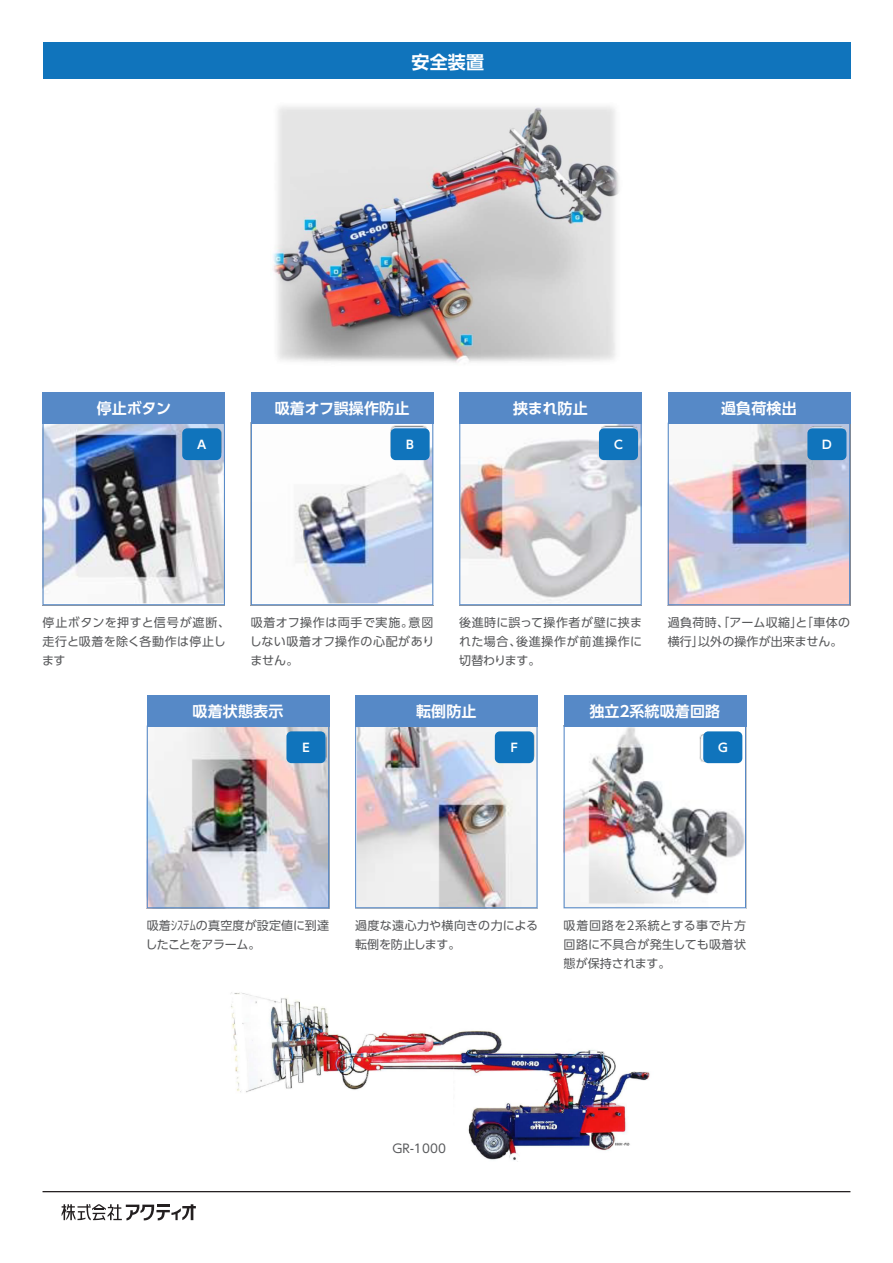
<style>
.page{position:relative;width:893px;height:1263px;background:#fff}
.page>*{position:absolute;margin:0;border:0;box-sizing:border-box;transform-origin:0 0}
.t1{font:700 18px "UD Shin Go Pro De";color:#fff}
.t2{font:700 15px "UD Shin Go Pro De";letter-spacing:.01em;color:#fff}
.t3{font:12px/19.2px "UD Shin Go Pro";letter-spacing:.015em;color:#57585a;text-align:justify}
.t4{font:12px/19.2px "UD Shin Go Pro";letter-spacing:.04em;color:#57585a}
.t5{font:700 11.7px "UD Shin Go Pro De";color:#fff}
</style>
<div class="page">
<img style="left:231px;top:992px;width:419px;height:169px">
<img style="left:273px;top:106px;width:346px;height:257px">
<div style="left:43px;top:43px;width:807px;height:36px;background:#1074bc"></div>
<div style="left:43px;top:392px;width:182px;height:31px;background:#5689c7"></div>
<div style="left:251px;top:392px;width:182px;height:31px;background:#5689c7"></div>
<div style="left:459px;top:392px;width:183px;height:31px;background:#5689c7"></div>
<div style="left:668px;top:392px;width:182px;height:31px;background:#5689c7"></div>
<div style="left:147px;top:695px;width:182px;height:31px;background:#5689c7"></div>
<div style="left:355px;top:695px;width:183px;height:31px;background:#5689c7"></div>
<div style="left:564px;top:695px;width:182px;height:31px;background:#5689c7"></div>
<img style="left:43px;top:423px;width:182px;height:182px">
<svg style="left:251px;top:423px;width:182px;height:182px"></svg>
<svg style="left:459px;top:423px;width:183px;height:182px"></svg>
<img style="left:668px;top:423px;width:182px;height:182px">
<img style="left:147px;top:726px;width:182px;height:182px">
<img style="left:355px;top:726px;width:183px;height:182px">
<img style="left:564px;top:726px;width:182px;height:182px">
<svg style="left:62px;top:1204px;width:134px;height:17px"></svg>
<hr style="left:43px;top:1191px;width:807px;height:1px;background:#231f20">
<h1 class="t1" style="left:411px;top:47px;width:74px">安全装置</h1>
<p class="t2" style="left:97px;top:396px;width:76px">停止ボタン</p>
<p class="t5" style="left:197px;top:435px;width:11px">A</p>
<p class="t2" style="left:275px;top:396px;width:136px">吸着オフ誤操作防止</p>
<p class="t5" style="left:406px;top:435px;width:9px">B</p>
<p class="t2" style="left:513px;top:396px;width:76px">挟まれ防止</p>
<p class="t5" style="left:614px;top:435px;width:10px">C</p>
<p class="t2" style="left:721px;top:396px;width:77px">過負荷検出</p>
<p class="t5" style="left:822px;top:435px;width:11px">D</p>
<p class="t4" style="left:42px;top:612px;width:185px">停止ボタンを押すと信号が 遮断､走行と吸着を除く各動作は停止します</p>
<p class="t3" style="left:250px;top:612px;width:186px">吸着オフ操作は両手で実施。意図しない吸着オフ操作の心配がありません。</p>
<p class="t3" style="left:459px;top:612px;width:184px">後進時に誤って操作者が壁に挟まれた場合､後進操作が前進操作に切替わります。</p>
<p class="t3" style="left:668px;top:612px;width:184px">過負荷時､｢アーム収縮」と｢車体の横行｣以外の操作が出来ません。</p>
<p class="t2" style="left:193px;top:699px;width:92px">吸着状態表示</p>
<p class="t5" style="left:302px;top:738px;width:9px">E</p>
<p class="t2" style="left:416px;top:699px;width:62px">転倒防止</p>
<p class="t5" style="left:511px;top:738px;width:9px">F</p>
<p class="t2" style="left:589px;top:699px;width:132px">独立２系統吸着回路</p>
<p class="t5" style="left:718px;top:738px;width:11px">G</p>
<p class="t3" style="left:146px;top:915px;width:185px">吸着ｼｽﾃﾑの真空度が設定値に到達したことをアラーム。</p>
<p class="t3" style="left:355px;top:915px;width:184px">過度な遠心力や横向きの力による転倒を防止します。</p>
<p class="t3" style="left:564px;top:915px;width:184px">吸着回路を２系統とする事で片方回路に不具合が発生しても吸着状態が保持されます。</p>
<p class="t3" style="left:392px;top:1138px;width:55px">GR-1000</p>
</div>
